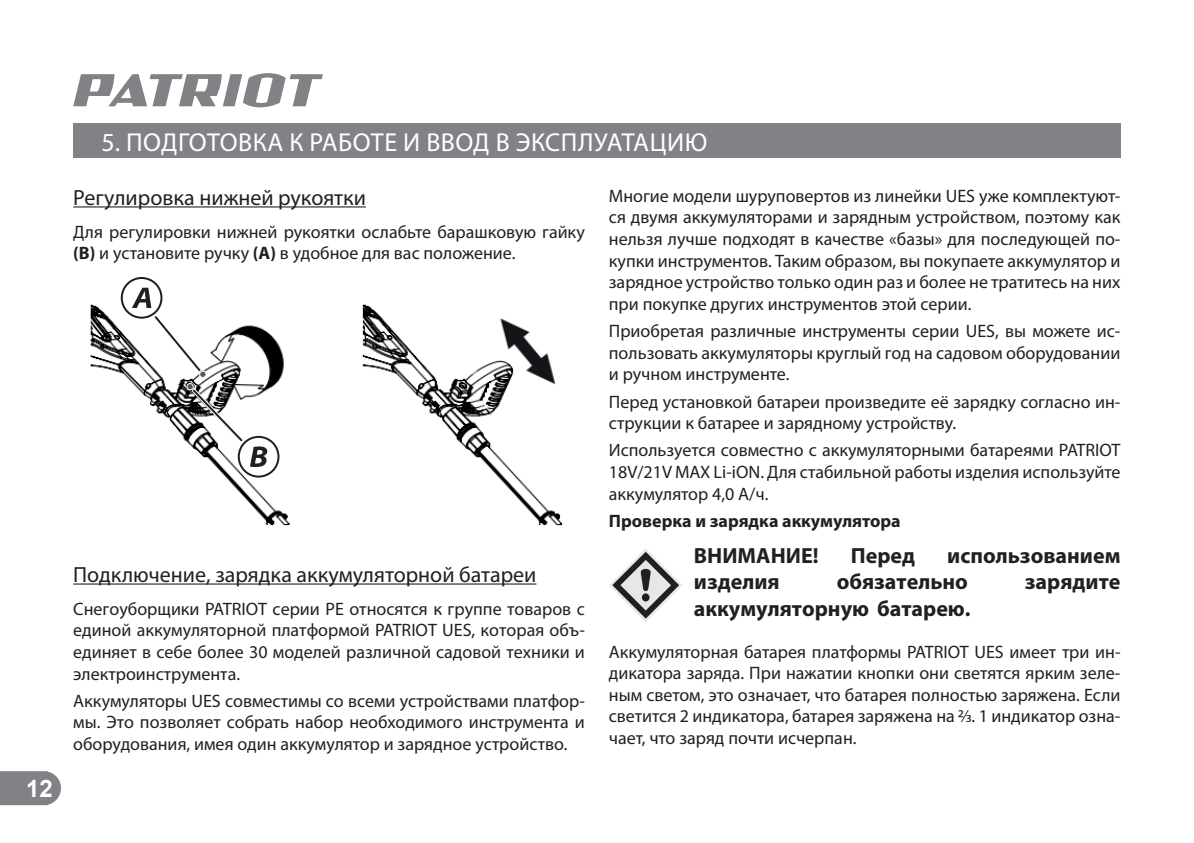
<style>
.page{position:relative;width:1194px;height:843px;background:#fff}
.page>*{position:absolute;margin:0;border:0;box-sizing:border-box;transform-origin:0 0}
.t1{font:26px "Myriad Pro";letter-spacing:.02em;color:#fff}
.t2{font:700 24px "Arial";color:#fff}
.t3{font:700 22px "Myriad Pro";color:#231f20}
.t4{font:22px "Myriad Pro";color:#231f20}
.t5{font:18px/21.6px "Myriad Pro";color:#231f20;text-align:justify}
.t6{font:700 18px "Myriad Pro";color:#231f20}
.s1{font-weight:700}
</style>
<div class="page">
<svg style="left:0;top:771px;width:61px;height:34px;background:#88898c"></svg>
<svg style="left:73px;top:73px;width:250px;height:34px"></svg>
<div style="left:73px;top:124px;width:1047px;height:34px;background:#808285"></div>
<hr style="left:73px;top:206px;width:293px;height:1px;background:#231f20">
<hr style="left:73px;top:583px;width:463px;height:1px;background:#231f20">
<img style="left:90px;top:286px;width:473px;height:240px">
<div style="left:121px;top:277px;width:41px;height:42px;border:2px solid #231f20;border-radius:50%"></div>
<div style="left:238px;top:436px;width:41px;height:41px;border:2px solid #231f20;border-radius:50%"></div>
<svg style="left:132px;top:288px;width:135px;height:179px"></svg>
<svg style="left:609px;top:549px;width:73px;height:73px"></svg>
<h2 class="t2" style="left:26px;top:771px;width:28px">12</h2>
<h1 class="t1" style="left:102px;top:126px;width:607px">5. ПОДГОТОВКА К РАБОТЕ И ВВОД В ЭКСПЛУАТАЦИЮ</h1>
<p class="t4" style="left:73px;top:184px;width:294px">Регулировка нижней рукоятки</p>
<p class="t5" style="left:73px;top:221px;width:513px">Для регулировки нижней рукоятки ослабьте барашковую гайку <span class="s1">(В)</span> и установите ручку <span class="s1">(А)</span> в удобное для вас положение.</p>
<p class="t5" style="left:609px;top:185px;width:513px">Многие модели шуруповертов из линейки UES уже комплектуют&shy;ся двумя аккумуляторами и зарядным устройством, поэтому как нельзя лучше подходят в качестве «базы» для последующей по&shy;купки инструментов. Таким образом, вы покупаете аккумулятор и зарядное устройство только один раз и более не тратитесь на них при покупке других инструментов этой серии.</p>
<p class="t5" style="left:609px;top:320px;width:513px">Приобретая различные инструменты серии UES, вы можете ис&shy;пользовать аккумуляторы круглый год на садовом оборудовании и ручном инструменте.</p>
<p class="t5" style="left:609px;top:390px;width:513px">Перед установкой батареи произведите её зарядку согласно ин&shy;струкции к батарее и зарядному устройству.</p>
<p class="t5" style="left:609px;top:439px;width:513px">Используется совместно с аккумуляторными батареями PATRIOT 18V/21V MAX Li-iON. Для стабильной работы изделия используйте аккумулятор 4,0 А/ч.</p>
<p class="t6" style="left:609px;top:511px;width:293px">Проверка и зарядка аккумулятора</p>
<p class="t3" style="left:694px;top:543px;width:126px">ВНИМАНИЕ!</p>
<p class="t3" style="left:850px;top:543px;width:66px">Перед</p>
<p class="t3" style="left:947px;top:543px;width:175px">использованием</p>
<p class="t3" style="left:694px;top:569px;width:87px">изделия</p>
<p class="t3" style="left:836px;top:569px;width:133px">обязательно</p>
<p class="t3" style="left:1024px;top:569px;width:97px">зарядите</p>
<p class="t3" style="left:694px;top:596px;width:278px">аккумуляторную батарею.</p>
<p class="t5" style="left:609px;top:640px;width:513px">Аккумуляторная батарея платформы PATRIOT UES имеет три ин&shy;дикатора заряда. При нажатии кнопки они светятся ярким зеле&shy;ным светом, это означает, что батарея полностью заряжена. Если светится 2 индикатора, батарея заряжена на 2/3. 1 индикатор озна&shy;чает, что заряд почти исчерпан.</p>
<p class="t4" style="left:73px;top:561px;width:464px">Подключение, зарядка аккумуляторной батареи</p>
<p class="t5" style="left:73px;top:598px;width:513px">Снегоуборщики PATRIOT серии PE относятся к группе товаров с единой аккумуляторной платформой PATRIOT UES, которая объ&shy;единяет в себе более 30 моделей различной садовой техники и электроинструмента.</p>
<p class="t5" style="left:73px;top:690px;width:513px">Аккумуляторы UES совместимы со всеми устройствами платфор&shy;мы. Это позволяет собрать набор необходимого инструмента и оборудования, имея один аккумулятор и зарядное устройство.</p>
</div>
